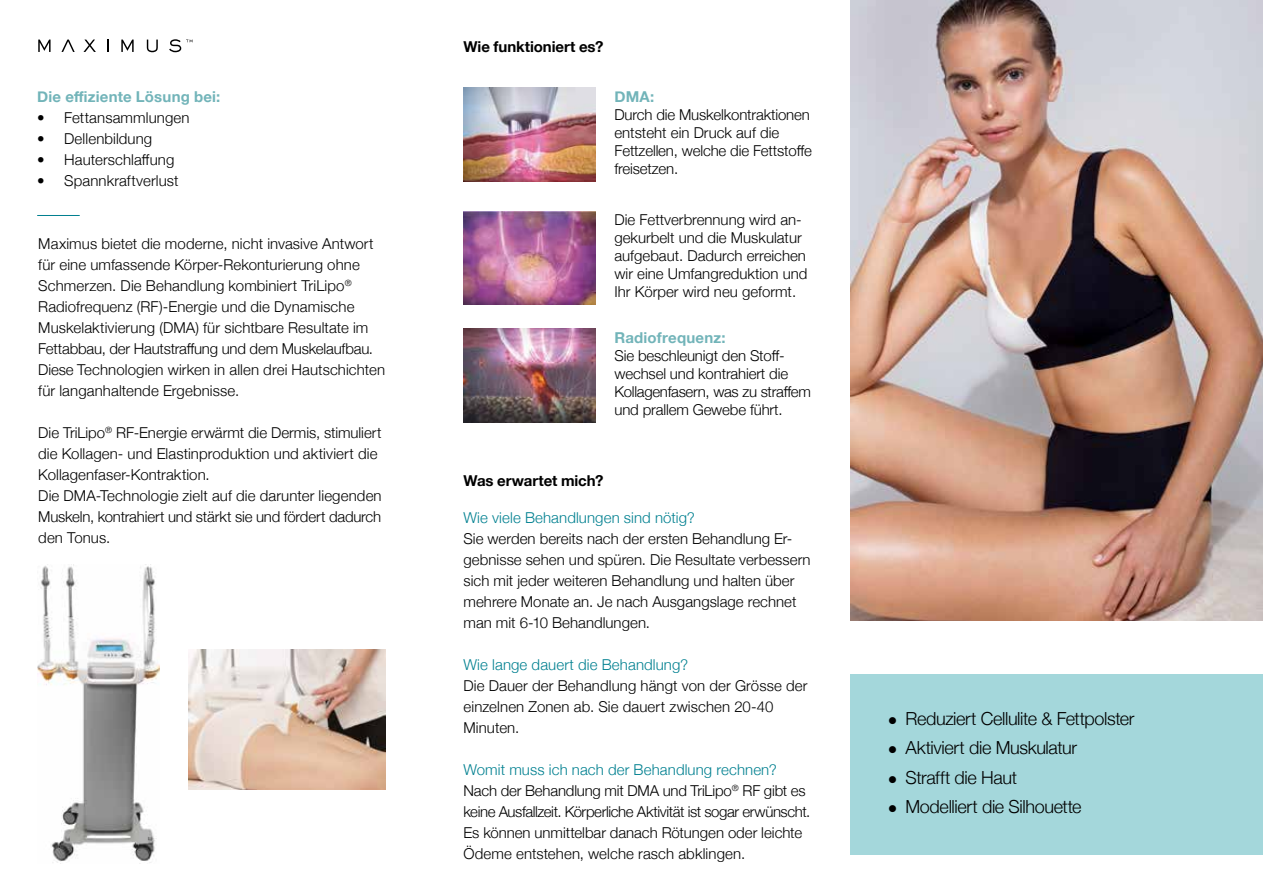
<style>
.page{position:relative;width:1263px;height:893px;background:#fff}
.page>*{position:absolute;margin:0;border:0;box-sizing:border-box;transform-origin:0 0}
.t1{font:300 18px "Helvetica Neue";letter-spacing:-.02em;color:#000}
.t2{font:300 15px/21px "Helvetica Neue";color:#000}
.t3{font:300 15px "Helvetica Neue";letter-spacing:.01em;color:#008090}
.t4{font:700 15px "Helvetica Neue";letter-spacing:.015em;color:#72b4b9}
.t5{font:700 15px "Helvetica Neue";letter-spacing:-.005em;color:#000}
.s1{color:#008090}
</style>
<div class="page">
<svg style="left:38px;top:40px;width:13px;height:12px"></svg>
<svg style="left:61px;top:40px;width:14px;height:12px"></svg>
<svg style="left:83px;top:40px;width:13px;height:12px"></svg>
<svg style="left:107px;top:40px;width:1px;height:12px"></svg>
<svg style="left:121px;top:40px;width:13px;height:12px"></svg>
<svg style="left:147px;top:40px;width:11px;height:12px"></svg>
<svg style="left:169px;top:39px;width:23px;height:13px"></svg>
<hr style="left:37px;top:215px;width:43px;height:1px;background:#008090">
<img style="left:37px;top:565px;width:122px;height:298px">
<img style="left:463px;top:88px;width:132px;height:93px">
<img style="left:463px;top:211px;width:132px;height:94px">
<img style="left:463px;top:329px;width:132px;height:93px">
<img style="left:850px;top:0;width:413px;height:621px">
<div style="left:850px;top:674px;width:413px;height:181px;background:#a4d7db"></div>
<img style="left:188px;top:649px;width:198px;height:140px">
<p class="t4" style="left:37px;top:85px;width:185px">Die effiziente Lösung bei:</p>
<p class="t2" style="left:37px;top:106px;width:154px">• Fettansammlungen</p>
<p class="t2" style="left:37px;top:127px;width:117px">• Dellenbildung</p>
<p class="t2" style="left:37px;top:148px;width:139px">• Hauterschlaffung</p>
<p class="t2" style="left:37px;top:169px;width:143px">• Spannkraftverlust</p>
<p class="t2" style="left:38px;top:232px;width:348px">Maximus bietet die moderne, nicht invasive Antwort für eine umfassende Körper-Rekonturierung ohne Schmerzen. Die Behandlung kombiniert TriLipo<sup>® </sup>Radiofrequenz (RF)-Energie und die Dynamische Muskelaktivierung (DMA) für sichtbare Resultate im Fettabbau, der Hautstraffung und dem Muskelaufbau.<br>Diese Technologien wirken in allen drei Hautschichten für langanhaltende Ergebnisse.</p>
<p class="t2" style="left:38px;top:421px;width:345px">Die TriLipo<sup>®</sup> RF-Energie erwärmt die Dermis, stimuliert die Kollagen- und Elastinproduktion und aktiviert die Kollagenfaser-Kontraktion.<br>Die DMA-Technologie zielt auf die darunter liegenden Muskeln, kontrahiert und stärkt sie und fördert dadurch den Tonus.</p>
<p class="t5" style="left:463px;top:35px;width:141px">Wie funktioniert es?</p>
<p class="t4" style="left:614px;top:85px;width:41px">DMA:</p>
<p class="t2" style="left:614px;top:104px;width:199px;line-height:18px">Durch die Muskelkontraktionen entsteht ein Druck auf die<br>Fettzellen, welche die Fettstoffe freisetzen.</p>
<p class="t2" style="left:614px;top:209px;width:195px;line-height:18px">Die Fettverbrennung wird an&shy;gekurbelt und die Muskulatur aufgebaut. Dadurch erreichen wir eine Umfangreduktion und<br>Ihr Körper wird neu geformt.</p>
<p class="t4" style="left:614px;top:326px;width:113px">Radiofrequenz:</p>
<p class="t2" style="left:614px;top:345px;width:198px;line-height:18px">Sie beschleunigt den Stoff&shy;wechsel und kontrahiert die<br>Kollagenfasern, was zu straffem und prallem Gewebe führt.</p>
<p class="t5" style="left:463px;top:469px;width:141px">Was erwartet mich?</p>
<p class="t3" style="left:463px;top:505px;width:233px">Wie viele Behandlungen sind nötig?</p>
<p class="t2" style="left:463px;top:527px;width:349px">Sie werden bereits nach der ersten Behandlung Er&shy;gebnisse sehen und spüren. Die Resultate verbessern sich mit jeder weiteren Behandlung und halten über mehrere Monate an. Je nach Ausgangslage rechnet man mit 6-10 Behandlungen.</p>
<p class="t3" style="left:463px;top:652px;width:226px">Wie lange dauert die Behandlung?</p>
<p class="t2" style="left:463px;top:674px;width:345px">Die Dauer der Behandlung hängt von der Grösse der einzelnen Zonen ab. Sie dauert zwischen 20-40<br>Minuten.</p>
<p class="t2" style="left:463px;top:758px;width:348px"><span class="s1">Womit muss ich nach der Behandlung rechnen?<br></span>Nach der Behandlung mit DMA und TriLipo<sup>®</sup> RF gibt es keine Ausfallzeit. Körperliche Aktivität ist sogar erwünscht.<br>Es können unmittelbar danach Rötungen oder leichte Ödeme entstehen, welche rasch abklingen.</p>
<p class="t1" style="left:888px;top:704px;width:248px">● Reduziert Cellulite &amp; Fettpolster</p>
<p class="t1" style="left:888px;top:733px;width:191px">● Aktiviert die Muskulatur</p>
<p class="t1" style="left:888px;top:763px;width:130px">● Strafft die Haut</p>
<p class="t1" style="left:888px;top:792px;width:195px">● Modelliert die Silhouette</p>
</div>
